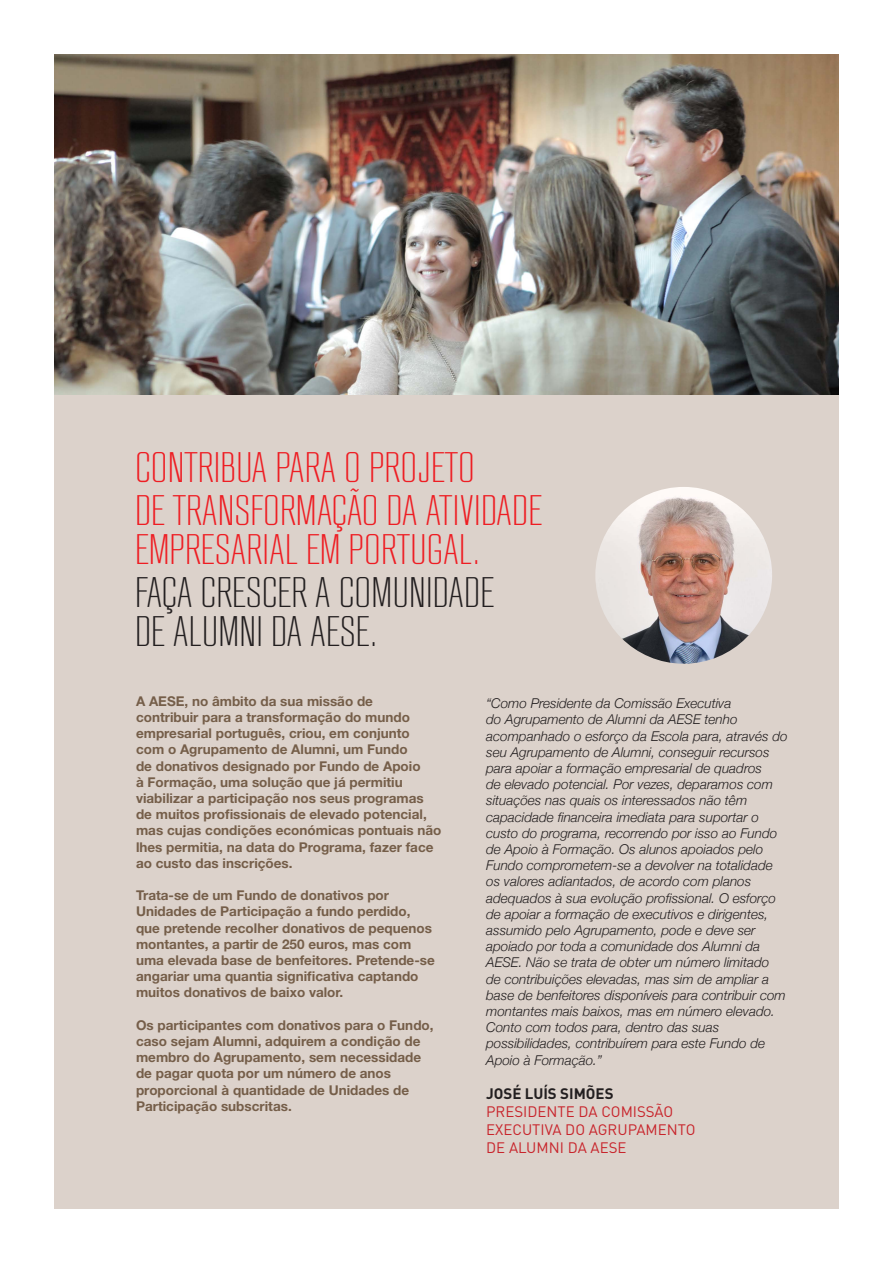
<style>
.page{position:relative;width:893px;height:1263px;background:#fff}
.page>*{position:absolute;margin:0;border:0;box-sizing:border-box;transform-origin:0 0}
.t1{font:300 42.3px/39.2px "RB No 2";color:#ee1d23}
.t2{font:300 42.3px "RB No 2";color:#231f20}
.t3{font:15px "DIN";color:#c8242b}
.t4{font:700 15px "DIN";color:#231f20}
.t5{font:italic 300 13.5px/16.2px "Helvetica Neue";color:#231f20}
.t6{font:700 13.5px/16.2px "Helvetica Neue";color:#755e49}
</style>
<div class="page">
<div style="left:54px;top:54px;width:785px;height:1155px;background:#dcd2cb"></div>
<img style="left:595px;top:487px;width:177px;height:177px;border-radius:88px">
<img style="left:54px;top:54px;width:785px;height:340px">
<p class="t1" style="left:135px;top:448px;width:341px">CONTRIBUA PARA O PROJETO</p>
<p class="t1" style="left:135px;top:491px;width:409px">DE TRANSFORMAÇÃO DA ATIVIDADE<br>EMPRESARIAL EM PORTUGAL.</p>
<p class="t2" style="left:135px;top:569px;width:361px">FAÇA CRESCER A COMUNIDADE</p>
<p class="t2" style="left:135px;top:608px;width:245px">DE ALUMNI DA AESE.</p>
<p class="t6" style="left:136px;top:693px;width:307px">A AESE, no âmbito da sua missão de<br>contribuir para a transformação do mundo empresarial português, criou, em conjunto<br>com o Agrupamento de Alumni, um Fundo<br>de donativos designado por Fundo de Apoio<br>à Formação, uma solução que já permitiu viabilizar a participação nos seus programas de muitos profissionais de elevado potencial, mas cujas condições económicas pontuais não lhes permitia, na data do Programa, fazer face ao custo das inscrições.</p>
<p class="t6" style="left:136px;top:887px;width:300px">Trata-se de um Fundo de donativos por Unidades de Participação a fundo perdido, que pretende recolher donativos de pequenos montantes, a partir de 250 euros, mas com uma elevada base de benfeitores. Pretende-se angariar uma quantia significativa captando muitos donativos de baixo valor.</p>
<p class="t6" style="left:136px;top:1017px;width:299px">Os participantes com donativos para o Fundo, caso sejam Alumni, adquirem a condição de membro do Agrupamento, sem necessidade de pagar quota por um número de anos proporcional à quantidade de Unidades de Participação subscritas.</p>
<p class="t5" style="left:486px;top:695px;width:303px">“Como Presidente da Comissão Executiva<br>do Agrupamento de Alumni da AESE tenho acompanhado o esforço da Escola para, através do seu Agrupamento de Alumni, conseguir recursos para apoiar a formação empresarial de quadros<br>de elevado potencial. Por vezes, deparamos com situações nas quais os interessados não têm capacidade financeira imediata para suportar o custo do programa, recorrendo por isso ao Fundo de Apoio à Formação. Os alunos apoiados pelo Fundo comprometem-se a devolver na totalidade os valores adiantados, de acordo com planos adequados à sua evolução profissional. O esforço de apoiar a formação de executivos e dirigentes, assumido pelo Agrupamento, pode e deve ser apoiado por toda a comunidade dos Alumni da AESE. Não se trata de obter um número limitado<br>de contribuições elevadas, mas sim de ampliar a base de benfeitores disponíveis para contribuir com montantes mais baixos, mas em número elevado.</p>
<p class="t5" style="left:486px;top:1019px;width:281px">Conto com todos para, dentro das suas possibilidades, contribuírem para este Fundo de<br>Apoio à Formação.”</p>
<p class="t4" style="left:486px;top:1083px;width:129px">JOSÉ LUÍS SIMÕES</p>
<p class="t3" style="left:486px;top:1102px;width:189px">PRESIDENTE DA COMISSÃO</p>
<p class="t3" style="left:486px;top:1120px;width:211px">EXECUTIVA DO AGRUPAMENTO</p>
<p class="t3" style="left:486px;top:1138px;width:142px">DE ALUMNI DA AESE</p>
</div>
